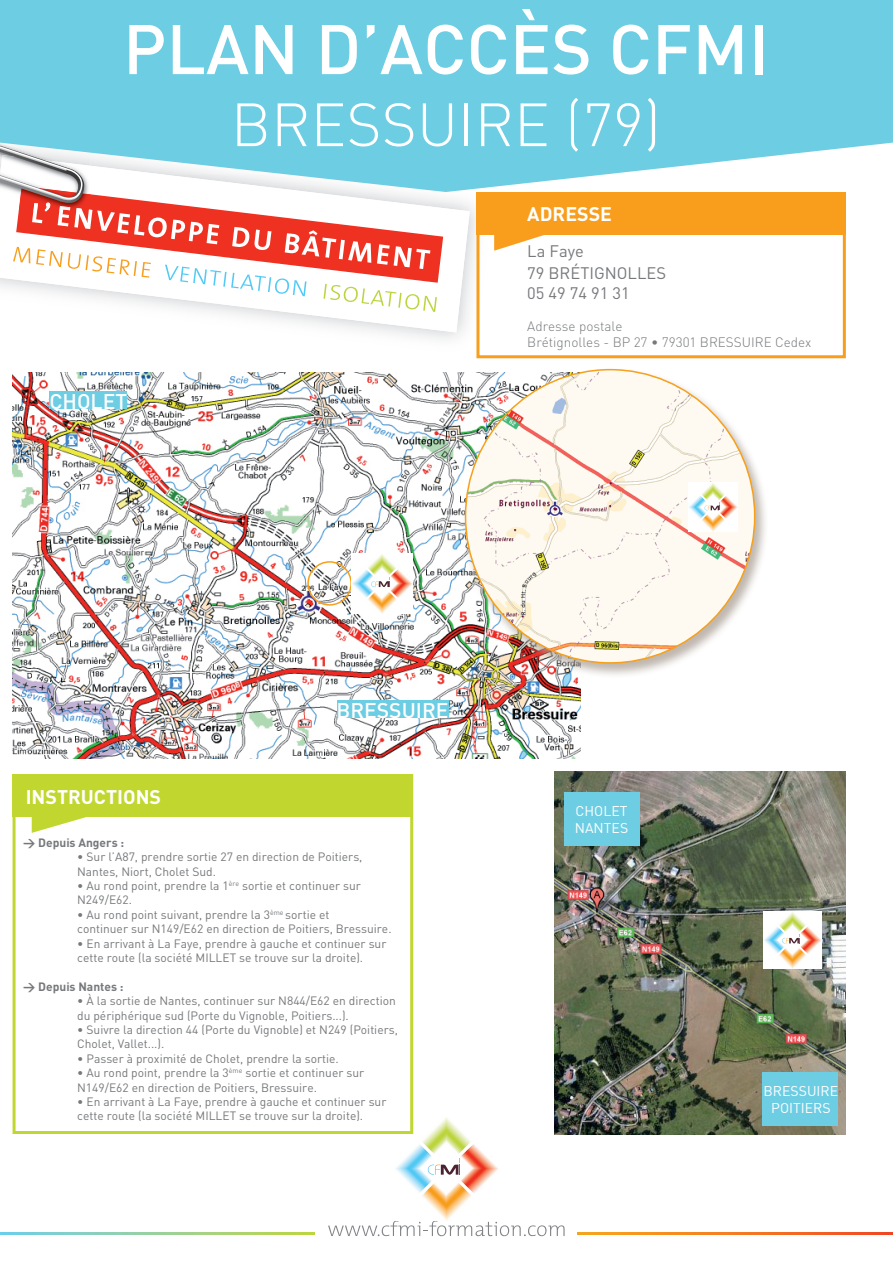
<style>
.page{position:relative;width:893px;height:1263px;background:#fff}
.page>*{position:absolute;margin:0;border:0;box-sizing:border-box;transform-origin:0 0}
.t1{font:500 69px "DIN";color:#fff}
.t2{font:300 60px "DIN";color:#fff}
.t3{font:500 21px "DIN";color:#fff}
.t4{font:700 19.5px "DIN";color:#fff}
.t5{font:16.5px/21.6px "DIN";color:#76787b}
.t6{font:13.95px/16.8px "DIN";color:#fff;text-align:center}
.t7{font:300 13.5px/16.2px "DIN";color:#76787b}
.t8{font:12px/14.4px "DIN";color:#76787b}
.t9{font:700 12px "DIN";color:#76787b}
</style>
<div class="page">
<svg style="left:216px;top:199px;width:254px;height:133px"></svg>
<svg style="left:0;top:192px;width:443px;height:120px"></svg>
<svg style="left:0;top:0;width:893px;height:192px;background:#81d2e5"></svg>
<svg style="left:27px;top:54px;width:26px;height:37px"></svg>
<svg style="left:61px;top:55px;width:18px;height:35px"></svg>
<svg style="left:88px;top:55px;width:27px;height:35px"></svg>
<div style="left:121px;top:55px;width:52px;height:35px;background:#6dcde3"></div>
<svg style="left:181px;top:55px;width:18px;height:35px"></svg>
<svg style="left:220px;top:55px;width:28px;height:35px"></svg>
<svg style="left:256px;top:55px;width:17px;height:35px"></svg>
<div style="left:294px;top:54px;width:54px;height:37px;background:#6dcde3"></div>
<svg style="left:356px;top:55px;width:20px;height:35px"></svg>
<div style="left:382px;top:55px;width:97px;height:35px;background:#6dcde3"></div>
<hr style="left:484px;top:55px;width:3px;height:35px;background:#6dcde3">
<svg style="left:495px;top:54px;width:32px;height:37px"></svg>
<svg style="left:535px;top:55px;width:27px;height:35px"></svg>
<div style="left:577px;top:55px;width:48px;height:35px;background:#6dcde3"></div>
<svg style="left:633px;top:54px;width:25px;height:37px"></svg>
<svg style="left:667px;top:55px;width:27px;height:35px"></svg>
<svg style="left:705px;top:55px;width:27px;height:35px"></svg>
<hr style="left:744px;top:55px;width:3px;height:35px;background:#6dcde3">
<div style="left:755px;top:54px;width:66px;height:46px;background:#6dcde3"></div>
<svg style="left:832px;top:55px;width:17px;height:35px"></svg>
<svg style="left:0;top:1232px;width:893px;height:2px"></svg>
<div style="left:316px;top:1211px;width:261px;height:42px;background:#fff"></div>
<svg style="left:328px;top:1221px;width:237px;height:15px"></svg>
<div style="left:13px;top:774px;width:400px;height:43px;background:#c1d72f"></div>
<svg style="left:32px;top:817px;width:54px;height:16px"></svg>
<img style="left:396px;top:1116px;width:102px;height:104px">
<svg style="left:409px;top:1131px;width:74px;height:75px"></svg>
<div style="left:13px;top:774px;width:400px;height:360px;border:3px solid #c1d72f"></div>
<img style="left:13px;top:372px;width:568px;height:386px">
<div style="left:462px;top:367px;width:306px;height:312px;background:#aba095;opacity:.75"></div>
<img style="left:466px;top:370px;width:289px;height:293px">
<div style="left:49px;top:391px;width:78px;height:18px;background:#6dcde3"></div>
<div style="left:337px;top:701px;width:111px;height:17px;background:#6dcde3"></div>
<div style="left:307px;top:561px;width:45px;height:45px;border:2px solid #f6a01b;border-radius:50%"></div>
<img style="left:352px;top:553px;width:60px;height:61px">
<svg style="left:360px;top:562px;width:43px;height:43px"></svg>
<img style="left:689px;top:483px;width:49px;height:49px">
<svg style="left:696px;top:490px;width:35px;height:35px"></svg>
<img style="left:555px;top:772px;width:291px;height:362px">
<div style="left:763px;top:1072px;width:75px;height:53px;background:#6dcde3"></div>
<div style="left:564px;top:792px;width:75px;height:53px;background:#6dcde3"></div>
<img style="left:764px;top:911px;width:57px;height:58px">
<svg style="left:772px;top:920px;width:40px;height:41px"></svg>
<div style="left:476px;top:192px;width:370px;height:166px;border:3px solid #f89e1c"></div>
<div style="left:476px;top:192px;width:370px;height:43px;background:#f89e1c"></div>
<svg style="left:494px;top:235px;width:50px;height:16px"></svg>
<h1 class="t1" style="left:123px;top:5px;width:647px">PLAN D’ACCÈS CFMI</h1>
<h2 class="t2" style="left:231px;top:88px;width:432px">BRESSUIRE (79)</h2>
<h3 class="t4" style="left:527px;top:202px;width:86px">ADRESSE</h3>
<h3 class="t3" style="left:49px;top:388px;width:79px">CHOLET</h3>
<h3 class="t5" style="left:527px;top:240px;width:140px">La Faye<br>79 BRÉTIGNOLLES</h3>
<h3 class="t5" style="left:527px;top:282px;width:104px">05 49 74 91 31</h3>
<p class="t7" style="left:527px;top:318px;width:286px">Adresse postale<br>Brétignolles - BP 27 • 79301 BRESSUIRE Cedex</p>
<h3 class="t3" style="left:337px;top:697px;width:113px">BRESSUIRE</h3>
<h3 class="t4" style="left:26px;top:784px;width:137px">instructions</h3>
<p class="t9" style="left:23px;top:835px;width:103px">&gt; Depuis Angers :</p>
<p class="t8" style="left:77px;top:849px;width:287px">• Sur l’A87, prendre sortie 27 en direction de Poitiers,<br>Nantes, Niort, Cholet Sud.</p>
<p class="t8" style="left:77px;top:878px;width:285px">• Au rond point, prendre la 1<sup>ère</sup> sortie et continuer sur<br>N249/E62.</p>
<p class="t8" style="left:77px;top:907px;width:316px">• Au rond point suivant, prendre la 3<sup>ème</sup> sortie et<br>continuer sur N149/E62 en direction de Poitiers, Bressuire.</p>
<p class="t8" style="left:77px;top:936px;width:311px">• En arrivant à La Faye, prendre à gauche et continuer sur cette route (la société MILLET se trouve sur la droite).</p>
<p class="t9" style="left:23px;top:979px;width:102px">&gt; Depuis Nantes :</p>
<p class="t8" style="left:77px;top:993px;width:320px">• À la sortie de Nantes, continuer sur N844/E62 en direction du périphérique sud (Porte du Vignoble, Poitiers...).</p>
<p class="t8" style="left:77px;top:1022px;width:322px">• Suivre la direction 44 (Porte du Vignoble) et N249 (Poitiers,<br>Cholet, Vallet...).</p>
<p class="t8" style="left:77px;top:1051px;width:263px">• Passer à proximité de Cholet, prendre la sortie.</p>
<p class="t8" style="left:77px;top:1065px;width:288px">• Au rond point, prendre la 3<sup>ème</sup> sortie et continuer sur<br>N149/E62 en direction de Poitiers, Bressuire.</p>
<p class="t8" style="left:77px;top:1094px;width:311px">• En arrivant à La Faye, prendre à gauche et continuer sur cette route (la société MILLET se trouve sur la droite).</p>
<p class="t6" style="left:575px;top:802px;width:55px;text-align:left">CHOLET<br>NANTES</p>
<p class="t6" style="left:764px;top:1082px;width:76px">BRESSUIRE<br>POITIERS</p>
</div>
